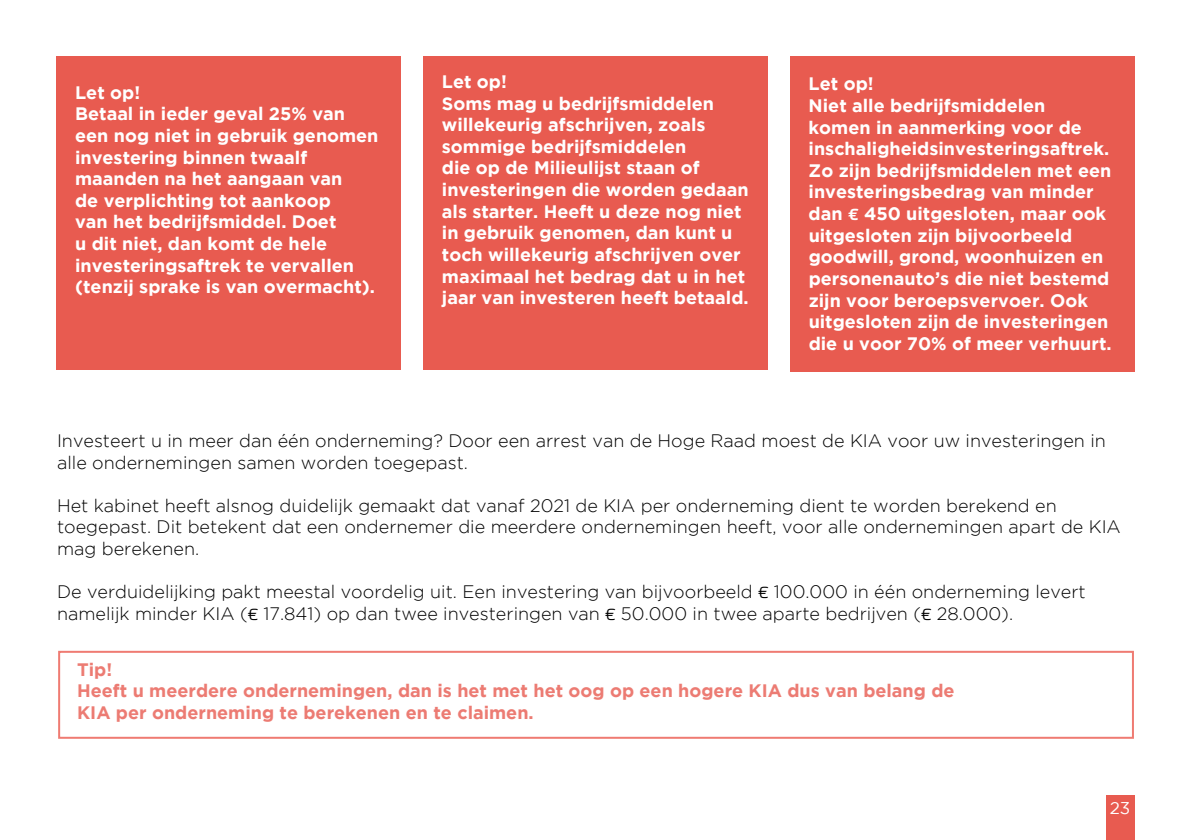
<style>
.page{position:relative;width:1191px;height:840px;background:#fff}
.page>*{position:absolute;margin:0;border:0;box-sizing:border-box;transform-origin:0 0}
.t1{font:700 18px/21.6px "Gotham";color:#fff}
.t2{font:300 18px/21.6px "Gotham";color:#000}
.t3{font:700 18px/21.6px "Gotham";color:#e85b50}
.t4{font:17px "Gotham";color:#fff}
.s1{font-family:"Eurostile";font-size:16.8px}
.s2{font-family:"Eurostile";font-weight:400;font-size:16.8px}
</style>
<div class="page">
<div style="left:1105px;top:795px;width:29px;height:44px;background:#e85b50"></div>
<div style="left:58px;top:650px;width:1076px;height:88px;border:2px solid #eb5a4f"></div>
<div style="left:57px;top:57px;width:344px;height:313px;background:#e85b50"></div>
<div style="left:423px;top:57px;width:344px;height:313px;background:#e85b50"></div>
<div style="left:790px;top:57px;width:344px;height:314px;background:#e85b50"></div>
<p class="t1" style="left:75px;top:81px;width:305px">Let op!<br>Betaal in ieder geval 25% van een nog niet in gebruik genomen investering binnen twaalf maanden na het aangaan van<br>de verplichting tot aankoop<br>van het bedrijfsmiddel. Doet<br>u dit niet, dan komt de hele investeringsaftrek te vervallen (tenzij sprake is van overmacht).</p>
<p class="t1" style="left:442px;top:70px;width:308px">Let op!<br>Soms mag u bedrijfsmiddelen willekeurig afschrijven, zoals sommige bedrijfsmiddelen<br>die op de Milieulijst staan of investeringen die worden gedaan als starter. Heeft u deze nog niet in gebruik genomen, dan kunt u toch willekeurig afschrijven over maximaal het bedrag dat u in het jaar van investeren heeft betaald.</p>
<p class="t1" style="left:808px;top:73px;width:304px">Let op!<br>Niet alle bedrijfsmiddelen komen in aanmerking voor de inschaligheidsinvesteringsaftrek.<br>Zo zijn bedrijfsmiddelen met een investeringsbedrag van minder dan <span class="s1">€</span> 450 uitgesloten, maar ook uitgesloten zijn bijvoorbeeld goodwill, grond, woonhuizen en personenauto’s die niet bestemd zijn voor beroepsvervoer. Ook uitgesloten zijn de investeringen die u voor 70% of meer verhuurt.</p>
<p class="t2" style="left:57px;top:429px;width:1050px">Investeert u in meer dan één onderneming? Door een arrest van de Hoge Raad moest de KIA voor uw investeringen in alle ondernemingen samen worden toegepast.</p>
<p class="t2" style="left:57px;top:494px;width:1065px">Het kabinet heeft alsnog duidelijk gemaakt dat vanaf 2021 de KIA per onderneming dient te worden berekend en toegepast. Dit betekent dat een ondernemer die meerdere ondernemingen heeft, voor alle ondernemingen apart de KIA mag berekenen.</p>
<p class="t2" style="left:57px;top:580px;width:1030px">De verduidelijking pakt meestal voordelig uit. Een investering van bijvoorbeeld <span class="s2">€</span> 100.000 in één onderneming levert namelijk minder KIA (<span class="s2">€</span> 17.841) op dan twee investeringen van <span class="s2">€</span> 50.000 in twee aparte bedrijven (<span class="s2">€</span> 28.000).</p>
<p class="t3" style="left:77px;top:657px;width:879px">Tip!<br>Heeft u meerdere ondernemingen, dan is het met het oog op een hogere KIA dus van belang de<br>KIA per onderneming te berekenen en te claimen.</p>
<p class="t4" style="left:1109px;top:798px;width:22px">23</p>
</div>
